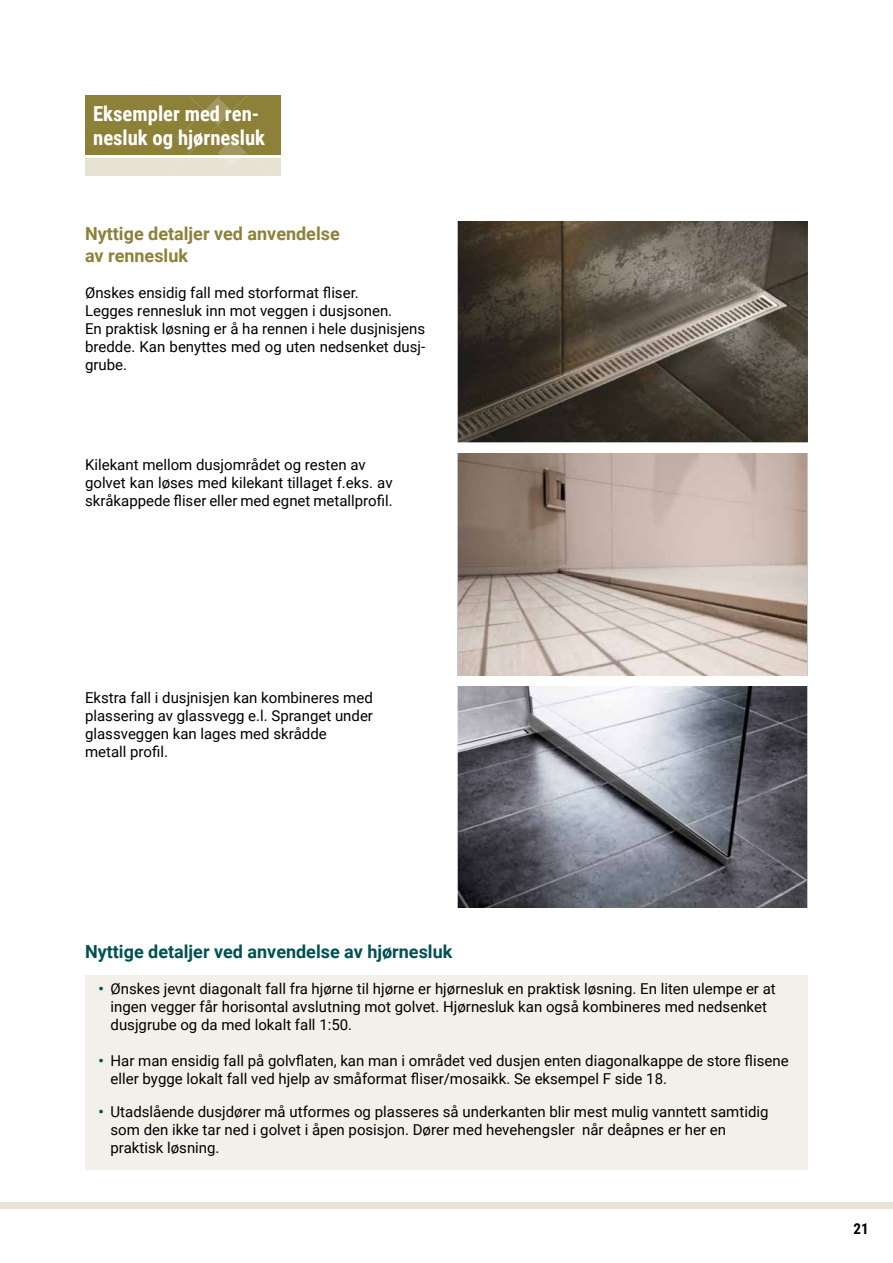
<style>
.page{position:relative;width:893px;height:1263px;background:#fff}
.page>*{position:absolute;margin:0;border:0;box-sizing:border-box;transform-origin:0 0}
.t1{font:700 20.7px/24.8px "Roboto Condensed";color:#fff}
.t2{font:700 18px "Roboto";color:#00514f}
.t3{font:700 18px/21.6px "Roboto";color:#8d813a}
.t4{font:15px/18px "Roboto";color:#000}
.t5{font:700 15px "Roboto Condensed";color:#000}
.s1{font-weight:700;color:#00514f}
</style>
<div class="page">
<div style="left:0;top:1202px;width:893px;height:7px;background:#e6e2d4"></div>
<div style="left:85px;top:95px;width:195px;height:60px;background:#8d813a"></div>
<div style="left:85px;top:158px;width:195px;height:17px;background:#e6e2d4"></div>
<svg style="left:176px;top:95px;width:72px;height:60px"></svg>
<img style="left:457px;top:221px;width:351px;height:221px">
<img style="left:457px;top:454px;width:351px;height:221px">
<img style="left:457px;top:687px;width:351px;height:221px">
<div style="left:85px;top:975px;width:723px;height:194px;background:#f3f0e9"></div>
<h1 class="t1" style="left:93px;top:100px;width:173px">Eksempler med ren&shy;nesluk og hjørnesluk</h1>
<p class="t3" style="left:85px;top:222px;width:256px">Nyttige detaljer ved anvendelse av rennesluk</p>
<p class="t4" style="left:85px;top:283px;width:342px">Ønskes ensidig fall med storformat fliser.<br>Legges rennesluk inn mot veggen i dusjsonen.<br>En praktisk løsning er å ha rennen i hele dusjnisjens bredde. Kan benyttes med og uten nedsenket dusj&shy;grube.</p>
<p class="t4" style="left:85px;top:455px;width:309px">Kilekant mellom dusjområdet og resten av golvet kan løses med kilekant tillaget f.eks. av skråkappede fliser eller med egnet metallprofil.</p>
<p class="t4" style="left:85px;top:688px;width:289px">Ekstra fall i dusjnisjen kan kombineres med plassering av glassvegg e.l. Spranget under glassveggen kan lages med skrådde<br>metall profil.</p>
<p class="t2" style="left:85px;top:939px;width:369px">Nyttige detaljer ved anvendelse av hjørnesluk</p>
<p class="t4" style="left:111px;top:979px;width:667px;text-indent:-12px"><span class="s1">•</span> Ønskes jevnt diagonalt fall fra hjørne til hjørne er hjørnesluk en praktisk løsning. En liten ulempe er at ingen vegger får horisontal avslutning mot golvet. Hjørnesluk kan også kombineres med nedsenket dusjgrube og da med lokalt fall 1:50.</p>
<p class="t4" style="left:111px;top:1051px;width:680px;text-indent:-12px"><span class="s1">•</span> Har man ensidig fall på golvflaten, kan man i området ved dusjen enten diagonalkappe de store flisene eller bygge lokalt fall ved hjelp av småformat fliser/mosaikk. Se eksempel F side 18.</p>
<p class="t4" style="left:111px;top:1102px;width:659px;text-indent:-12px"><span class="s1">•</span> Utadslående dusjdører må utformes og plasseres så underkanten blir mest mulig vanntett samtidig som den ikke tar ned i golvet i åpen posisjon. Dører med hevehengsler når deåpnes er her en praktisk løsning.</p>
<p class="t5" style="left:853px;top:1218px;width:17px">21</p>
</div>
